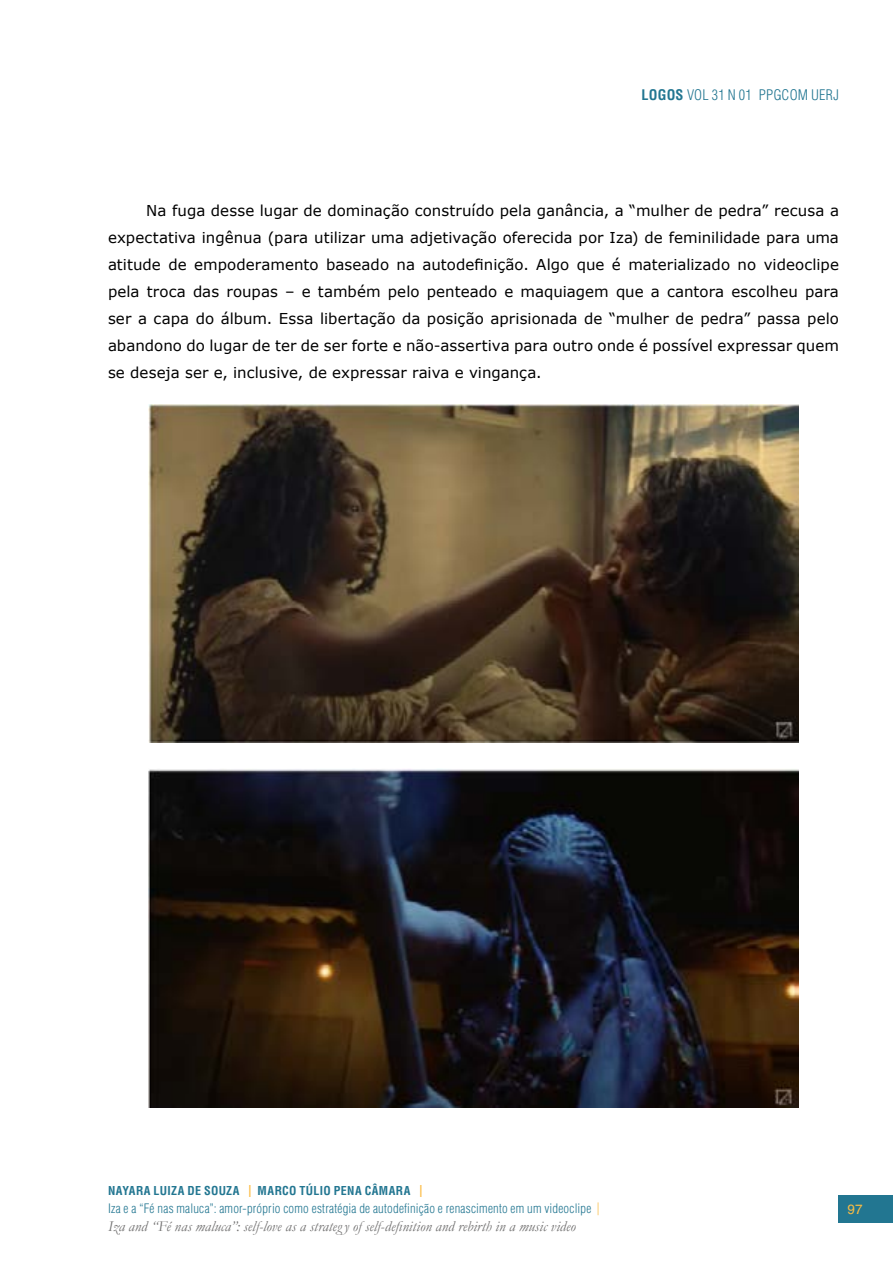
<style>
.page{position:relative;width:893px;height:1263px;background:#fff}
.page>*{position:absolute;margin:0;border:0;box-sizing:border-box;transform-origin:0 0}
.t1{font:15px/27px "Verdana";color:#000;text-align:justify}
.t2{font:italic 15px "Garamond";letter-spacing:.005em;color:#706f6f}
.t3{font:300 condensed 14.25px "Helvetica LT Std";letter-spacing:.01em;color:#227691}
.t4{font:13.5px "Helvetica LT Std";color:#fbbc43}
.t5{font:300 condensed 12.75px "Helvetica LT Std";letter-spacing:.02em;color:#227691}
.t6{font:700 condensed 12px "Helvetica LT Std";letter-spacing:.025em;color:#227691}
.s1{font-weight:700}
.s2{color:#fbbc43}
</style>
<div class="page">
<div style="left:839px;top:1195px;width:54px;height:28px;background:#227691"></div>
<img style="left:149px;top:404px;width:649px;height:339px">
<img style="left:149px;top:769px;width:649px;height:338px">
<p class="t3" style="left:641px;top:86px;width:199px"><span class="s1">LOGOS</span> VOL 31 N 01 PPGCOM UERJ</p>
<p class="t1" style="left:108px;top:197px;width:732px;text-indent:38px">Na fuga desse lugar de dominação construído pela ganância, a “mulher de pedra” recusa a expectativa ingênua (para utilizar uma adjetivação oferecida por Iza) de feminilidade para uma atitude de empoderamento baseado na autodefinição. Algo que é materializado no videoclipe pela troca das roupas – e também pelo penteado e maquiagem que a cantora escolheu para ser a capa do álbum. Essa libertação da posição aprisionada de “mulher de pedra” passa pelo abandono do lugar de ter de ser forte e não-assertiva para outro onde é possível expressar quem se deseja ser e, inclusive, de expressar raiva e vingança.</p>
<p class="t6" style="left:108px;top:1183px;width:316px">NAYARA LUIZA DE SOUZA <span class="s2">|</span> MARCO TÚLIO PENA CÂMARA <span class="s2">|</span></p>
<p class="t5" style="left:108px;top:1201px;width:493px">Iza e a “Fé nas maluca”: amor-próprio como estratégia de autodefinição e renascimento em um videoclipe <span class="s2">|</span></p>
<p class="t2" style="left:108px;top:1216px;width:469px">Iza and “Fé nas maluca”: self-love as a strateg y of self-definition and rebirth in a music video</p>
<p class="t4" style="left:847px;top:1201px;width:17px">97</p>
</div>
